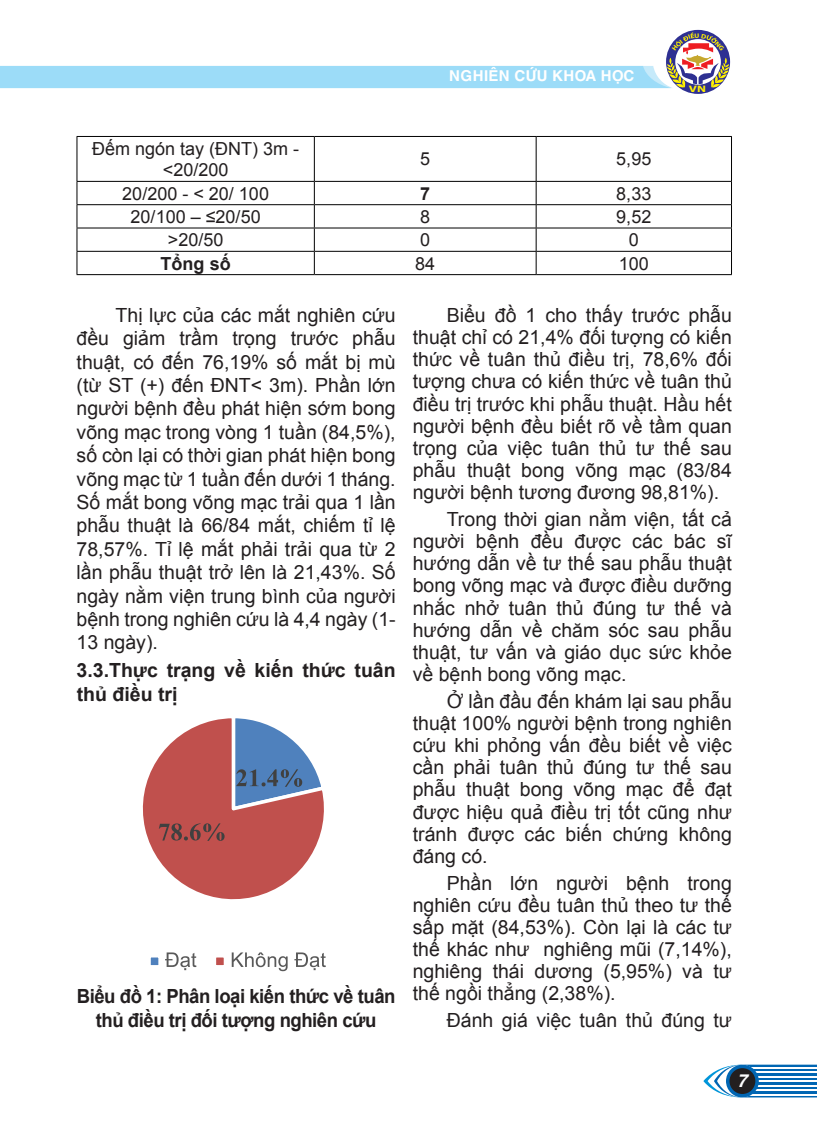
<style>
.page{position:relative;width:817px;height:1144px;background:#fff}
.page>*{position:absolute;margin:0;border:0;box-sizing:border-box;transform-origin:0 0}
.t1{font:19.5px/22.2px "Arial";color:#231f20;text-align:justify}
.t2{font:700 19.5px/23.4px "Arial";letter-spacing:-.025em;color:#231f20;text-align:center;scale:.95 1}
.t3{font:700 19.5px/23.4px "Arial";color:#231f20}
.t4{font:18px/21.6px "Arial";color:#231f20;text-align:center}
.t5{font:700 18px "Arial";color:#231f20}
.t6{font:italic 700 18px "UTM Helve";color:#fff}
.t7{font:700 15px "UTM Helve";color:#fff}
.t8{font:700 9.45px "Myriad Pro";color:#fff101;scale:1.37 1}
</style>
<div class="page">
<svg style="left:703px;top:1064px;width:113px;height:33px"></svg>
<div style="left:729px;top:1068px;width:26px;height:26px;background:#231f20;border-radius:50%"></div>
<hr style="left:77px;top:136px;width:237px;height:1px;background:#000">
<hr style="left:77px;top:137px;width:1px;height:44px;background:#000">
<hr style="left:314px;top:136px;width:222px;height:1px;background:#000">
<hr style="left:314px;top:137px;width:1px;height:44px;background:#000">
<hr style="left:536px;top:136px;width:195px;height:1px;background:#000">
<hr style="left:535px;top:137px;width:1px;height:44px;background:#000">
<hr style="left:731px;top:137px;width:1px;height:44px;background:#000">
<hr style="left:77px;top:181px;width:237px;height:1px;background:#000">
<hr style="left:314px;top:181px;width:222px;height:1px;background:#000">
<hr style="left:536px;top:181px;width:195px;height:1px;background:#000">
<hr style="left:77px;top:204px;width:237px;height:1px;background:#000">
<hr style="left:314px;top:204px;width:222px;height:1px;background:#000">
<hr style="left:536px;top:204px;width:195px;height:1px;background:#000">
<hr style="left:77px;top:228px;width:237px;height:1px;background:#000">
<hr style="left:314px;top:228px;width:222px;height:1px;background:#000">
<hr style="left:536px;top:228px;width:195px;height:1px;background:#000">
<hr style="left:77px;top:251px;width:237px;height:1px;background:#000">
<svg style="left:77px;top:182px;width:1px;height:92px"></svg>
<hr style="left:314px;top:251px;width:222px;height:1px;background:#000">
<svg style="left:314px;top:182px;width:1px;height:92px"></svg>
<hr style="left:536px;top:251px;width:195px;height:1px;background:#000">
<svg style="left:535px;top:182px;width:1px;height:92px"></svg>
<svg style="left:731px;top:182px;width:1px;height:92px"></svg>
<hr style="left:77px;top:274px;width:237px;height:1px;background:#000">
<hr style="left:314px;top:274px;width:222px;height:1px;background:#000">
<hr style="left:536px;top:274px;width:195px;height:1px;background:#000">
<svg style="left:142px;top:718px;width:184px;height:254px"></svg>
<svg style="left:0;top:29px;width:730px;height:65px"></svg>
<p class="t4" style="left:92px;top:138px;width:209px">Đếm ngón tay (ĐNT) 3m - &lt;20/200</p>
<p class="t7" style="left:449px;top:63px;width:187px">NGHIÊN CỨU KHOA HỌC</p>
<p class="t4" style="left:420px;top:149px;width:12px">5</p>
<p class="t4" style="left:616px;top:149px;width:37px">5,95</p>
<p class="t8" style="left:688px;top:83px;width:14px">VN</p>
<p class="t4" style="left:122px;top:183px;width:148px">20/200 - &lt; 20/ 100</p>
<p class="t5" style="left:420px;top:181px;width:12px">7</p>
<p class="t4" style="left:616px;top:183px;width:37px">8,33</p>
<p class="t4" style="left:131px;top:206px;width:131px">20/100 – ≤20/50</p>
<p class="t4" style="left:420px;top:206px;width:12px">8</p>
<p class="t4" style="left:616px;top:206px;width:37px">9,52</p>
<p class="t4" style="left:168px;top:229px;width:57px">&gt;20/50</p>
<p class="t4" style="left:420px;top:229px;width:12px">0</p>
<p class="t4" style="left:628px;top:229px;width:12px">0</p>
<p class="t5" style="left:161px;top:251px;width:72px">Tổng số</p>
<p class="t4" style="left:415px;top:253px;width:22px">84</p>
<p class="t4" style="left:618px;top:253px;width:32px">100</p>
<p class="t1" style="left:77px;top:303px;width:320px;line-height:23.4px;text-indent:39px">Thị lực của các mắt nghiên cứu đều giảm trầm trọng trước phẫu thuật, có đến 76,19% số mắt bị mù (từ ST (+) đến ĐNT&lt; 3m). Phần lớn người bệnh đều phát hiện sớm bong võng mạc trong vòng 1 tuần (84,5%), số còn lại có thời gian phát hiện bong võng mạc từ 1 tuần đến dưới 1 tháng.<br>Số mắt bong võng mạc trải qua 1 lần phẫu thuật là 66/84 mắt, chiếm tỉ lệ 78,57%. Tỉ lệ mắt phải trải qua từ 2 lần phẫu thuật trở lên là 21,43%. Số ngày nằm viện trung bình của người bệnh trong nghiên cứu là 4,4 ngày (1- 13 ngày).</p>
<p class="t3" style="left:77px;top:659px;width:320px">3.3.Thực trạng về kiến thức tuân thủ điều trị</p>
<p class="t1" style="left:412px;top:304px;width:320px;text-indent:34px">Biểu đồ 1 cho thấy trước phẫu thuật chỉ có 21,4% đối tượng có kiến thức về tuân thủ điều trị, 78,6% đối tượng chưa có kiến thức về tuân thủ điều trị trước khi phẫu thuật. Hầu hết người bệnh đều biết rõ về tầm quan trọng của việc tuân thủ tư thế sau phẫu thuật bong võng mạc (83/84 người bệnh tương đương 98,81%).</p>
<p class="t1" style="left:412px;top:508px;width:320px;text-indent:34px">Trong thời gian nằm viện, tất cả người bệnh đều được các bác sĩ hướng dẫn về tư thế sau phẫu thuật bong võng mạc và được điều dưỡng nhắc nhở tuân thủ đúng tư thế và hướng dẫn về chăm sóc sau phẫu thuật, tư vấn và giáo dục sức khỏe về bệnh bong võng mạc.</p>
<p class="t1" style="left:412px;top:690px;width:320px;text-indent:34px">Ở lần đầu đến khám lại sau phẫu thuật 100% người bệnh trong nghiên cứu khi phỏng vấn đều biết về việc cần phải tuân thủ đúng tư thế sau phẫu thuật bong võng mạc để đạt được hiệu quả điều trị tốt cũng như tránh được các biến chứng không đáng có.</p>
<p class="t1" style="left:412px;top:872px;width:320px;text-indent:34px">Phần lớn người bệnh trong nghiên cứu đều tuân thủ theo tư thế sấp mặt (84,53%). Còn lại là các tư thế khác như nghiêng mũi (7,14%), nghiêng thái dương (5,95%) và tư thế ngồi thẳng (2,38%).</p>
<p class="t1" style="left:446px;top:1009px;width:286px">Đánh giá việc tuân thủ đúng tư</p>
<p class="t2" style="left:77px;top:985px;width:337px">Biểu đồ 1: Phân loại kiến thức về tuân thủ điều trị đối tượng nghiên cứu</p>
<p class="t6" style="left:737px;top:1065px;width:12px">7</p>
</div>
